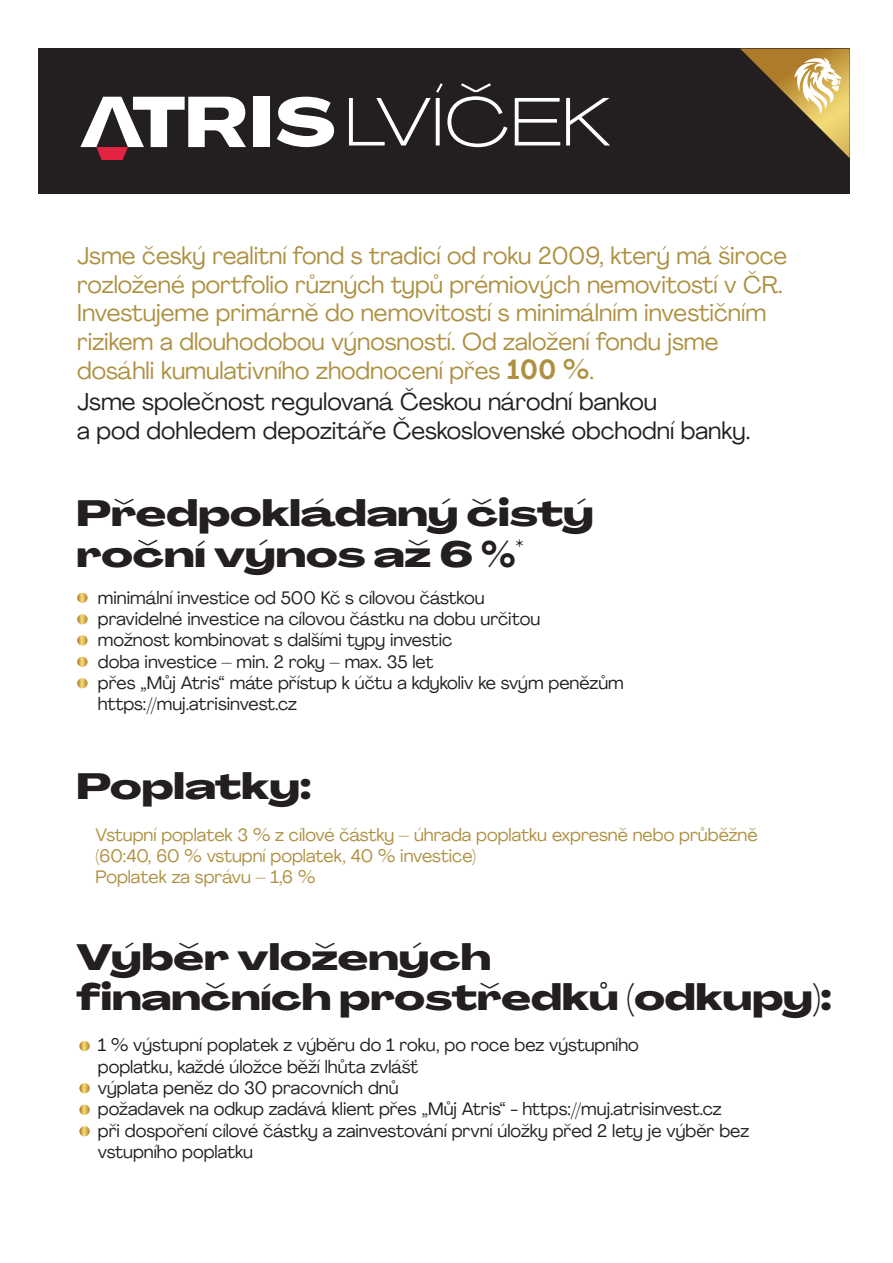
<style>
.page{position:relative;width:893px;height:1263px;background:#fff}
.page>*{position:absolute;margin:0;border:0;box-sizing:border-box;transform-origin:0 0}
.t1{font:800 36px/40.5px "Agrandir Grand";color:#231f20}
.t2{font:24px/29.2px "Agrandir";color:#ad9040}
.t3{font:24px "Agrandir";color:#231f20}
.t4{font:17.85px/21.3px "Agrandir";color:#231f20}
.t5{font:17.85px/21.3px "Agrandir";color:#ad9040}
.s1{font-family:"Agrandir Text";font-weight:700;font-size:27px}
.s2{color:#231f20}
</style>
<div class="page">
<div style="left:39px;top:49px;width:811px;height:145px;background:#231f20"></div>
<svg style="left:77px;top:593px;width:11px;height:10px"></svg>
<svg style="left:77px;top:614px;width:11px;height:10px"></svg>
<svg style="left:77px;top:635px;width:11px;height:11px"></svg>
<svg style="left:77px;top:657px;width:11px;height:10px"></svg>
<svg style="left:77px;top:678px;width:11px;height:10px"></svg>
<svg style="left:79px;top:1041px;width:11px;height:10px"></svg>
<svg style="left:79px;top:1083px;width:11px;height:10px"></svg>
<svg style="left:79px;top:1104px;width:11px;height:11px"></svg>
<svg style="left:79px;top:1126px;width:11px;height:10px"></svg>
<svg style="left:740px;top:49px;width:110px;height:109px"></svg>
<svg style="left:80px;top:97px;width:166px;height:63px"></svg>
<div style="left:253px;top:97px;width:17px;height:50px;background:#fff"></div>
<svg style="left:277px;top:97px;width:57px;height:50px"></svg>
<svg style="left:349px;top:83px;width:158px;height:64px"></svg>
<svg style="left:515px;top:98px;width:45px;height:47px"></svg>
<svg style="left:566px;top:98px;width:44px;height:47px"></svg>
<p class="t2" style="left:77px;top:241px;width:712px">Jsme český realitní fond s tradicí od roku 2009, který má široce rozložené portfolio různých typů prémiových nemovitostí v ČR.<br>Investujeme primárně do nemovitostí s minimálním investičním rizikem a dlouhodobou výnosností. Od založení fondu jsme dosáhli kumulativního zhodnocení přes <span class="s1">100 %</span>.<br><span class="s2">Jsme společnost regulovaná Českou národní bankou</span></p>
<h2 class="t3" style="left:77px;top:416px;width:675px">a pod dohledem depozitáře Československé obchodní banky.</h2>
<h1 class="t1" style="left:76px;top:494px;width:519px">Předpokládaný čistý roční výnos až 6 %<sup>*</sup></h1>
<p class="t4" style="left:98px;top:586px;width:527px">minimální investice od 500 Kč s cílovou částkou<br>pravidelné investice na cílovou částku na dobu určitou<br>možnost kombinovat s dalšími typy investic<br>doba investice – min. 2 roky – max. 35 let<br>přes „Můj Atris“ máte přístup k účtu a kdykoliv ke svým penězům https://muj.atrisinvest.cz</p>
<h1 class="t1" style="left:76px;top:767px;width:236px">Poplatky:</h1>
<p class="t5" style="left:96px;top:823px;width:664px">Vstupní poplatek 3 % z cílové částky – úhrada poplatku expresně nebo průběžně (60:40, 60 % vstupní poplatek, 40 % investice)<br>Poplatek za správu – 1,6 %</p>
<h1 class="t1" style="left:76px;top:937px;width:757px">Výběr vložených<br>finančních prostředků (odkupy):</h1>
<p class="t4" style="left:98px;top:1034px;width:653px">1 % výstupní poplatek z výběru do 1 roku, po roce bez výstupního<br>poplatku, každé úložce běží lhůta zvlášť<br>výplata peněz do 30 pracovních dnů<br>požadavek na odkup zadává klient přes „Můj Atris“ - https://muj.atrisinvest.cz<br>při dospoření cílové částky a zainvestování první úložky před 2 lety je výběr bez vstupního poplatku</p>
</div>
